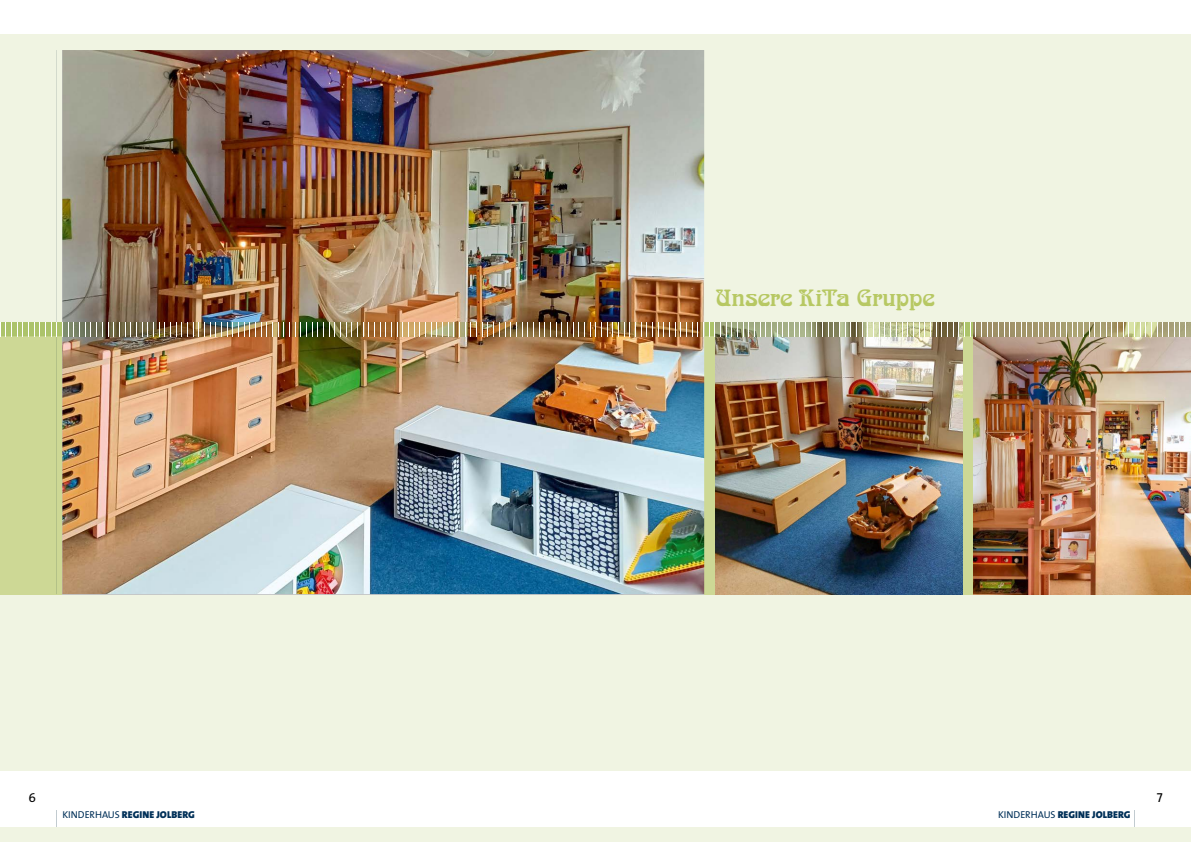
<style>
.page{position:relative;width:1191px;height:842px;background:#fff}
.page>*{position:absolute;margin:0;border:0;box-sizing:border-box;transform-origin:0 0}
.t1{font:23px "Arnold Boecklin Std";letter-spacing:.005em;color:#b7c863}
.t2{font:13px "The Sans Regular Caps";color:#000}
.t3{font:10px "The Sans Black Caps";letter-spacing:.01em;color:#003058}
.s1{font-family:"The Sans Regular Caps"}
</style>
<div class="page">
<div style="left:0;top:34px;width:1191px;height:736px;background:#f0f4e2"></div>
<hr style="left:1134px;top:811px;width:1px;height:31px;background:#c2cbd0">
<div style="left:595px;top:828px;width:596px;height:14px;background:#f0f4e2"></div>
<hr style="left:57px;top:811px;width:1px;height:31px;background:#c2cbd0">
<div style="left:0;top:828px;width:595px;height:14px;background:#f0f4e2"></div>
<div style="left:0;top:322px;width:595px;height:272px;background:#cdd895"></div>
<div style="left:595px;top:322px;width:596px;height:272px;background:#cdd895"></div>
<hr style="left:56px;top:50px;width:1px;height:272px;background:#b7c2b8">
<hr style="left:56px;top:336px;width:1px;height:258px;background:#9bac7b">
<img style="left:62px;top:50px;width:642px;height:544px">
<img style="left:715px;top:336px;width:247px;height:258px">
<img style="left:973px;top:336px;width:218px;height:258px">
<img style="left:0;top:322px;width:1191px;height:14px">
<h1 class="t1" style="left:715px;top:285px;width:221px">Unsere KiTa Gruppe</h1>
<h2 class="t2" style="left:28px;top:790px;width:9px">6</h2>
<h2 class="t2" style="left:1156px;top:790px;width:7px">7</h2>
<p class="t3" style="left:62px;top:806px;width:134px"><span class="s1">KINDERHAUS</span> REGINE JOLBERG</p>
<p class="t3" style="left:998px;top:806px;width:134px"><span class="s1">KINDERHAUS</span> REGINE JOLBERG</p>
</div>
